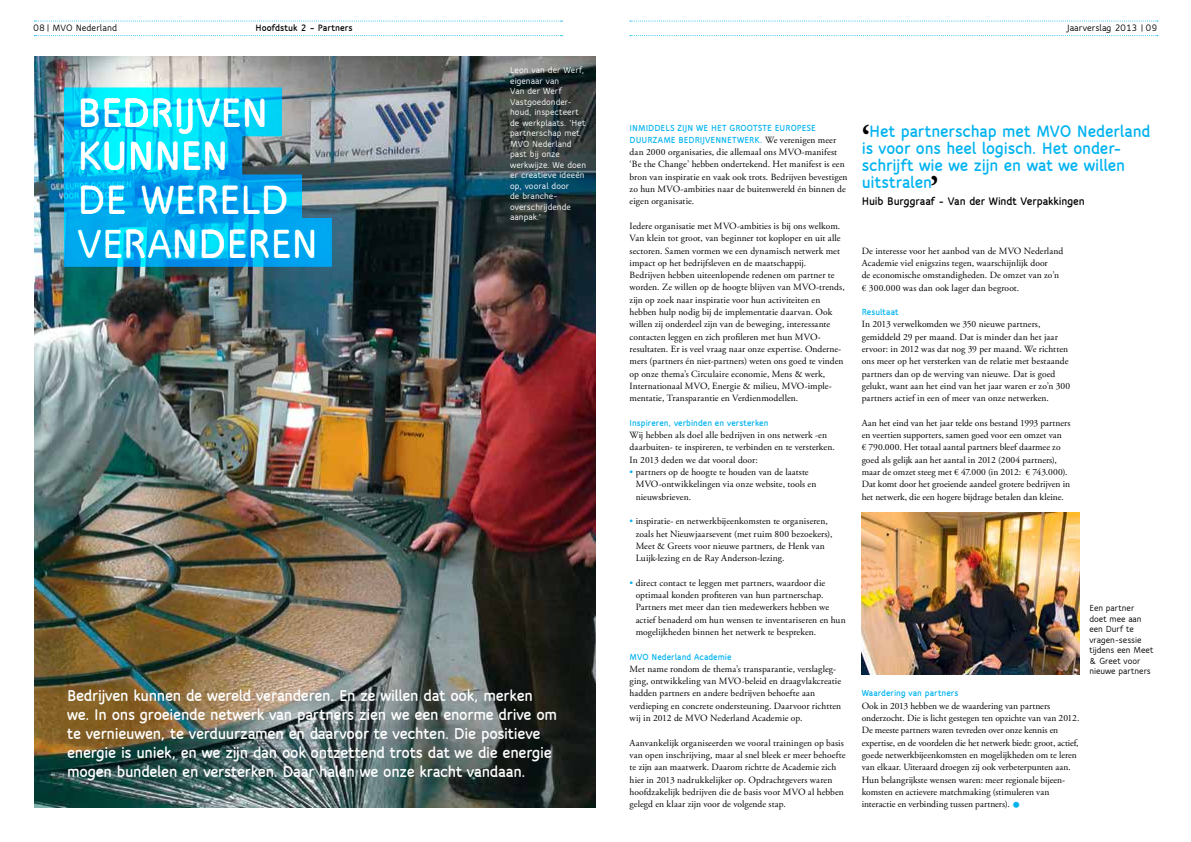
<style>
.page{position:relative;width:1191px;height:842px;background:#fff}
.page>*{position:absolute;margin:0;border:0;box-sizing:border-box;transform-origin:0 0}
.t1{font:800 44.4px/43.5px "Speak TF";letter-spacing:-.015em;color:#fff}
.t2{font:21.5px "Adobe Garamond Pro";color:#00b3f0}
.t3{font:800 18px/17px "Speak TF";letter-spacing:-.01em;color:#00b3f0}
.t4{font:800 17px/19px "Speak TF";letter-spacing:-.015em;color:#fff}
.t5{font:800 12px "Speak TF";letter-spacing:-.01em;color:#000}
.t6{font:700 10px "Speak TF";color:#000}
.t7{font:800 10px "Speak TF";letter-spacing:.005em;color:#000}
.t8{font:9.5px/12.3px "Adobe Garamond Pro";letter-spacing:.005em;color:#000}
.t9{font:700 9.5px/10.5px "Speak TF";letter-spacing:.005em;color:#fff}
.t10{font:800 9.5px/12.3px "Speak TF";letter-spacing:.005em;color:#00b3f0}
.t11{font:700 9.5px/10.5px "Speak TF";letter-spacing:-.005em;color:#000}
.s1{font-family:"Adobe Garamond Pro";font-weight:400;color:#000}
.s2{color:#00b3f0}
.s3{font-family:"Adobe Garamond Pro";font-weight:700;font-size:33.2px;color:#000}
</style>
<div class="page">
<svg style="left:630px;top:21px;width:528px;height:1px"></svg>
<svg style="left:35px;top:21px;width:527px;height:1px"></svg>
<svg style="left:630px;top:35px;width:528px;height:1px"></svg>
<svg style="left:35px;top:35px;width:527px;height:1px"></svg>
<img style="left:34px;top:57px;width:561px;height:751px">
<svg style="left:64px;top:87px;width:218px;height:49px"></svg>
<svg style="left:64px;top:131px;width:178px;height:43px"></svg>
<svg style="left:64px;top:174px;width:238px;height:44px"></svg>
<svg style="left:64px;top:218px;width:268px;height:49px;fill:#00a7ee"></svg>
<img style="left:861px;top:512px;width:218px;height:162px">
<p class="t6" style="left:33px;top:22px;width:85px">08 | MVO Nederland</p>
<p class="t6" style="left:1067px;top:22px;width:92px">Jaarverslag 2013 | 09</p>
<p class="t7" style="left:255px;top:22px;width:99px">Hoofdstuk 2 – Partners</p>
<h1 class="t1" style="left:77px;top:90px;width:243px">Bedrijven kunnen<br>de wereld veranderen</h1>
<p class="t9" style="left:510px;top:65px;width:77px">Leon van der Werf, eigenaar van<br>Van der Werf<br>Vastgoedonder&shy;houd, inspecteert de werkplaats. ‘Het partnerschap met<br>MVO Nederland past bij onze werkwijze. We doen er creatieve ideeën op, vooral door<br>de branche&shy;overschrijdende aanpak.’</p>
<p class="t4" style="left:67px;top:685px;width:491px">Bedrijven kunnen de wereld veranderen. En ze willen dat ook, merken we. I n ons groeiende netwerk van partners zien we een enorme drive om te vernieuwen, te verduurzamen en daarvoor te vechten. Die positieve energie is uniek, en we zijn dan ook ontzettend trots dat we die energie mogen bundelen en versterken. Daar halen we onze kracht vandaan.</p>
<p class="t10" style="left:629px;top:121px;width:208px">Inm iddels zijn we h et grootste Europese duurzame bedrijvenn etwerk. <span class="s1">We verenigen meer</span></p>
<p class="t8" style="left:629px;top:146px;width:219px">dan 2000 organisaties, die allemaal ons MVO-manifest ‘Be the Change’ hebben ondertekend. Het manifest is een bron van inspiratie en vaak ook trots. Bedrijven bevestigen zo hun MVO-ambities naar de buitenwereld én binnen de eigen organisatie.</p>
<p class="t8" style="left:629px;top:220px;width:217px">Iedere organisatie met MVO-ambities is bij ons welkom.<br>Van klein tot groot, van beginner tot koploper en uit alle sectoren. Samen vormen we een dynamisch netwerk met impact op het bedrijfsleven en de maatschappij.<br>Bedrijven hebben uiteenlopende redenen om partner te worden. Ze willen op de hoogte blijven van MVO-trends, zijn op zoek naar inspiratie voor hun activiteiten en hebben hulp nodig bij de implementatie daarvan. Ook willen zij onderdeel zijn van de beweging, interessante contacten leggen en zich profileren met hun MVO&shy;resultaten. Er is veel vraag naar onze expertise. Onderne&shy;mers (partners én niet-partners) weten ons goed te vinden op onze thema’s Circulaire economie, Mens &amp; werk, Internationaal MVO, Energie &amp; milieu, MVO-imple&shy;mentatie, Transparantie en Verdienmodellen.</p>
<p class="t10" style="left:629px;top:416px;width:140px">I nspireren, verbinden en versterken</p>
<p class="t8" style="left:629px;top:429px;width:207px">Wij hebben als doel alle bedrijven in ons netwerk -en daarbuiten- te inspireren, te verbinden en te versterken.<br>In 2013 deden we dat vooral door:</p>
<p class="t8" style="left:635px;top:466px;width:182px;text-indent:-6px"><span class="s2">•</span> partners op de hoogte te houden van de laatste<br>MVO-ontwikkelingen via onze website, tools en nieuwsbrieven.</p>
<p class="t8" style="left:635px;top:515px;width:198px;text-indent:-6px"><span class="s2">•</span> inspiratie- en netwerkbijeenkomsten te organiseren, zoals het Nieuwjaarsevent (met ruim 800 bezoekers), Meet &amp; Greets voor nieuwe partners, de Henk van Luijk-lezing en de Ray Anderson-lezing.</p>
<p class="t8" style="left:635px;top:577px;width:211px;text-indent:-6px"><span class="s2">•</span> direct contact te leggen met partners, waardoor die optimaal konden profiteren van hun partnerschap.<br>Partners met meer dan tien medewerkers hebben we actief benaderd om hun wensen te inventariseren en hun mogelijkheden binnen het netwerk te bespreken.</p>
<p class="t10" style="left:629px;top:650px;width:104px">MVO Nederland Academie</p>
<p class="t8" style="left:629px;top:663px;width:213px">Met name rondom de thema’s transparantie, verslagleg&shy;ging, ontwikkeling van MVO-beleid en draagvlakcreatie hadden partners en andere bedrijven behoefte aan verdieping en concrete ondersteuning. Daarvoor richtten wij in 2012 de MVO Nederland Academie op.</p>
<p class="t8" style="left:629px;top:737px;width:217px">Aanvankelijk organiseerden we vooral trainingen op basis van open inschrijving, maar al snel bleek er meer behoefte te zijn aan maatwerk. Daarom richtte de Academie zich hier in 2013 nadrukkelijker op. Opdrachtgevers waren hoofdzakelijk bedrijven die de basis voor MVO al hebben gelegd en klaar zijn voor de volgende stap.</p>
<h3 class="t3" style="left:861px;top:123px;width:290px"><span class="s3">‘</span>Het partnerschap met MVO Nederland is voor ons heel logisch. Het onder&shy;schrijft wie we zijn en wat we willen uitstralen<span class="s3">’</span></h3>
<p class="t5" style="left:861px;top:194px;width:225px">Huib Burggraaf - Van der Windt Verpakkingen</p>
<p class="t8" style="left:861px;top:245px;width:203px">De interesse voor het aanbod van de MVO Nederland Academie viel enigszins tegen, waarschijnlijk door<br>de economische omstandigheden. De omzet van zo’n € 300.000 was dan ook lager dan begroot.</p>
<p class="t10" style="left:861px;top:306px;width:38px">Resultaat</p>
<p class="t8" style="left:861px;top:319px;width:210px">In 2013 verwelkomden we 350 nieuwe partners, gemiddeld 29 per maand. Dat is minder dan het jaar ervoor: in 2012 was dat nog 39 per maand. We richtten ons meer op het versterken van de relatie met bestaande partners dan op de werving van nieuwe. Dat is goed gelukt, want aan het eind van het jaar waren er zo’n 300 partners actief in een of meer van onze netwerken.</p>
<p class="t8" style="left:861px;top:417px;width:210px">Aan het eind van het jaar telde ons bestand 1993 partners en veertien supporters, samen goed voor een omzet van<br>€ 790.000. Het totaal aantal partners bleef daarmee zo goed als gelijk aan het aantal in 2012 (2004 partners), maar de omzet steeg met € 47.000 (in 2012: € 743.000).<br>Dat komt door het groeiende aandeel grotere bedrijven in het netwerk, die een hogere bijdrage betalen dan kleine.</p>
<p class="t10" style="left:861px;top:687px;width:98px">Waardering van partners</p>
<p class="t8" style="left:861px;top:700px;width:219px">Ook in 2013 hebben we de waardering van partners onderzocht. Die is licht gestegen ten opzichte van van 2012.<br>De meeste partners waren tevreden over onze kennis en expertise, en de voordelen die het netwerk biedt: groot, actief, goede netwerkbijeenkomsten en mogelijkheden om te leren van elkaar. Uiteraard droegen zij ook verbeterpunten aan.<br>Hun belangrijkste wensen waren: meer regionale bijeen&shy;komsten en actievere matchmaking (stimuleren van interactie en verbinding tussen partners).</p>
<h2 class="t2" style="left:1012px;top:792px;width:10px">•</h2>
<p class="t11" style="left:1089px;top:603px;width:65px">Een partner doet mee aan een Durf te vragen-sessie tijdens een Meet &amp; Greet voor nieuwe partners</p>
</div>
